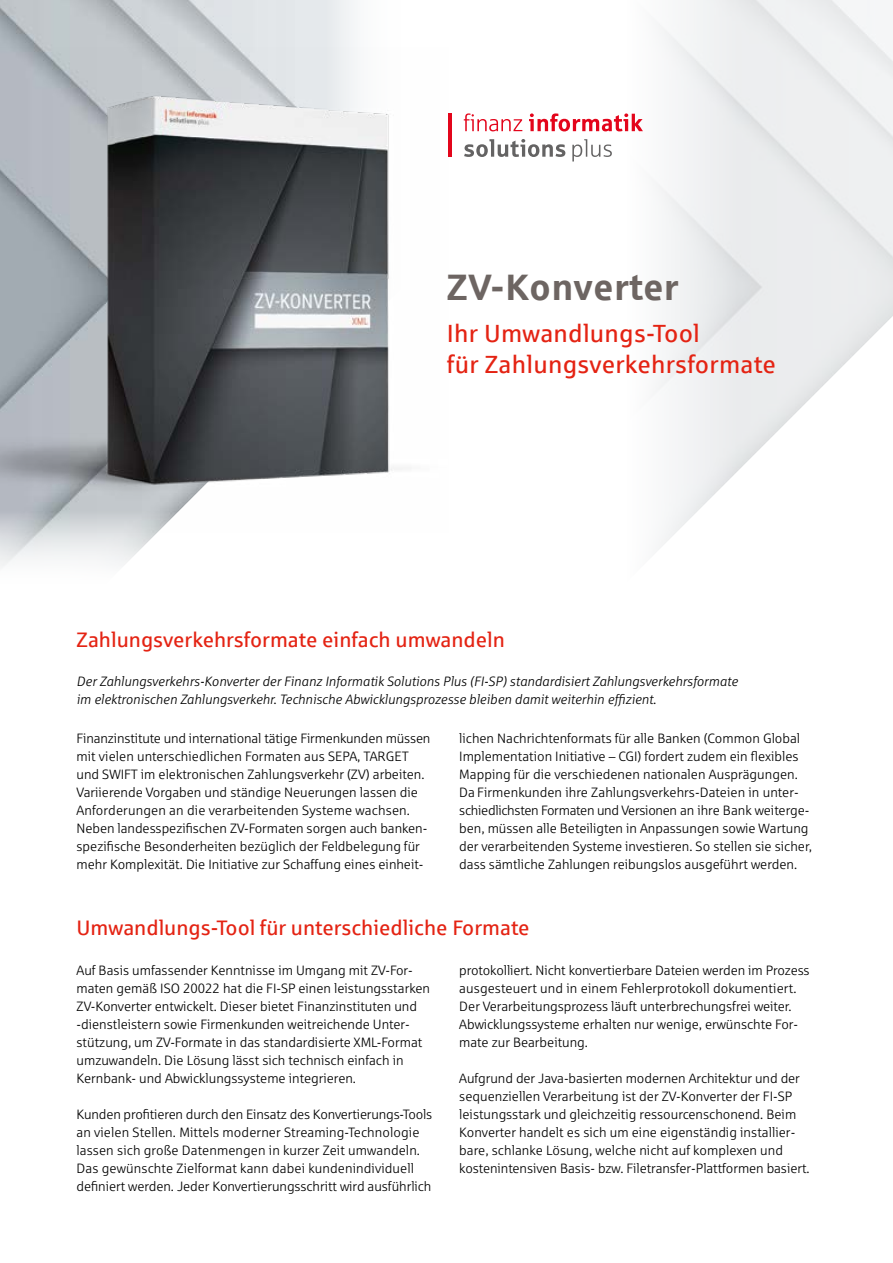
<style>
.page{position:relative;width:893px;height:1263px;background:#fff}
.page>*{position:absolute;margin:0;border:0;box-sizing:border-box;transform-origin:0 0}
.t1{font:700 36.9px "Sparkasse Rg";letter-spacing:.01em;color:#6d6562}
.t2{font:24.9px "Sparkasse Rg";letter-spacing:.01em;color:#e42313}
.t3{font:21px "Sparkasse Rg";color:#e42313}
.Fließtext{font:13.5px/18px "Sparkasse Lt";color:#000}
.Fließtext-2{font:italic 13.5px/18px "Sparkasse Lt";color:#000}
</style>
<div class="page">
<img style="left:0;top:0;width:357px;height:567px">
<svg style="left:635px;top:316px;width:258px;height:256px"></svg>
<svg style="left:76px;top:532px;width:281px;height:35px"></svg>
<img style="left:0;top:48px;width:403px;height:484px">
<svg style="left:464px;top:139px;width:148px;height:22px"></svg>
<svg style="left:464px;top:113px;width:179px;height:18px"></svg>
<hr style="left:449px;top:114px;width:3px;height:43px;background:#e3051b">
<p class="t1" style="left:447px;top:263px;width:233px">ZV-Konverter</p>
<p class="t2" style="left:447px;top:318px;width:255px">Ihr Umwandlungs-Tool</p>
<p class="t2" style="left:447px;top:349px;width:331px">für Zahlungsverkehrsformate</p>
<h1 class="t3" style="left:77px;top:627px;width:430px">Zahlungsverkehrsformate einfach umwandeln</h1>
<p class="Fließtext-2" style="left:77px;top:672px;width:663px">Der Zahlungsverkehrs-Konverter der Finanz Informatik Solutions Plus (FI-SP) standardisiert Zahlungsverkehrsformate im elektronischen Zahlungsverkehr. Technische Abwicklungsprozesse bleiben damit weiterhin effizient.</p>
<p class="Fließtext" style="left:77px;top:729px;width:355px">Finanzinstitute und international tätige Firmenkunden müssen mit vielen unterschiedlichen Formaten aus SEPA, TARGET und SWIFT im elektronischen Zahlungsverkehr (ZV) arbeiten.<br>Variierende Vorgaben und ständige Neuerungen lassen die Anforderungen an die verarbeitenden Systeme wachsen.<br>Neben landesspezifischen ZV-Formaten sorgen auch banken&shy;spezifische Besonderheiten bezüglich der Feldbelegung für mehr Komplexität. Die Initiative zur Schaffung eines einheit-</p>
<p class="Fließtext" style="left:459px;top:729px;width:354px">lichen Nachrichtenformats für alle Banken (Common Global Implementation Initiative – CGI) fordert zudem ein flexibles Mapping für die verschiedenen nationalen Ausprägungen.<br>Da Firmenkunden ihre Zahlungsverkehrs-Dateien in unter&shy;schiedlichsten Formaten und Versionen an ihre Bank weiterge&shy;ben, müssen alle Beteiligten in Anpassungen sowie Wartung der verarbeitenden Systeme investieren. So stellen sie sicher, dass sämtliche Zahlungen reibungslos ausgeführt werden.</p>
<h1 class="t3" style="left:77px;top:915px;width:454px">Umwandlungs-Tool für unterschiedliche Formate</h1>
<h1 class="Fließtext" style="left:77px;top:961px;width:355px">Auf Basis umfassender Kenntnisse im Umgang mit ZV-For&shy;maten gemäß ISO 20022 hat die FI-SP einen leistungsstarken ZV-Konverter entwickelt. Dieser bietet Finanzinstituten und -dienstleistern sowie Firmenkunden weitreichende Unter&shy;stützung, um ZV-Formate in das standardisierte XML-Format umzuwandeln. Die Lösung lässt sich technisch einfach in Kernbank- und Abwicklungssysteme integrieren.</h1>
<p class="Fließtext" style="left:77px;top:1105px;width:357px">Kunden profitieren durch den Einsatz des Konvertierungs-Tools an vielen Stellen. Mittels moderner Streaming-Technologie lassen sich große Datenmengen in kurzer Zeit umwandeln.<br>Das gewünschte Zielformat kann dabei kundenindividuell definiert werden. Jeder Konvertierungsschritt wird ausführlich</p>
<p class="Fließtext" style="left:459px;top:961px;width:352px">protokolliert. Nicht konvertierbare Dateien werden im Prozess ausgesteuert und in einem Fehlerprotokoll dokumentiert.<br>Der Verarbeitungsprozess läuft unterbrechungsfrei weiter.<br>Abwicklungssysteme erhalten nur wenige, erwünschte For&shy;mate zur Bearbeitung.</p>
<p class="Fließtext" style="left:459px;top:1069px;width:352px">Aufgrund der Java-basierten modernen Architektur und der sequenziellen Verarbeitung ist der ZV-Konverter der FI-SP leistungsstark und gleichzeitig ressourcenschonend. Beim Konverter handelt es sich um eine eigenständig installier&shy;bare, schlanke Lösung, welche nicht auf komplexen und kostenintensiven Basis- bzw. Filetransfer-Plattformen basiert.</p>
</div>
